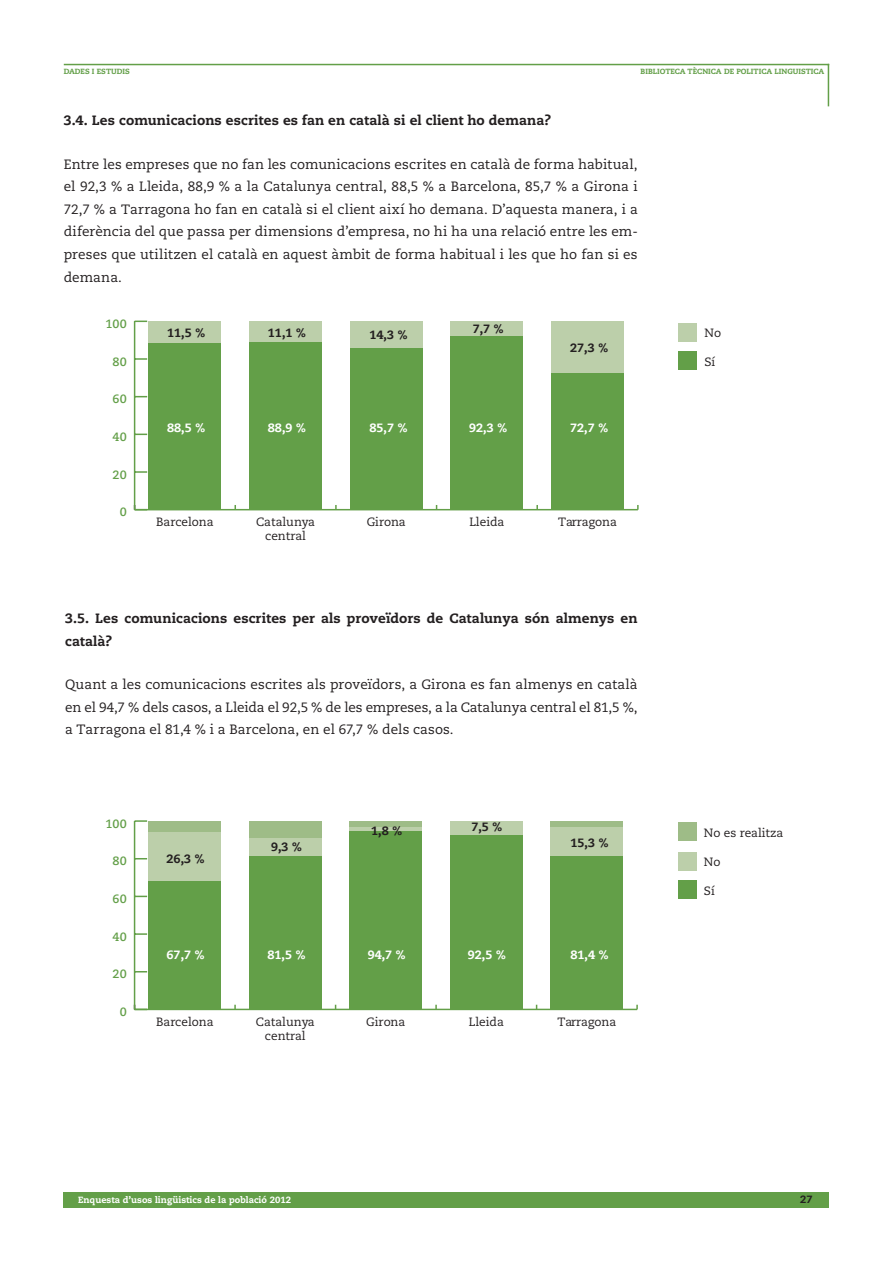
<style>
.page{position:relative;width:893px;height:1263px;background:#fff}
.page>*{position:absolute;margin:0;border:0;box-sizing:border-box;transform-origin:0 0}
.Inici_apartats_Conti{font:13.5px/22.5px "Caecilia LT Std";color:#231f20;text-align:justify}
.Titol_grafic{font:800 13.5px/22.5px "Caecilia LT Std";letter-spacing:.005em;color:#231f20}
.t1{font:12px "Caecilia LT Std";color:#231f20}
.t2{font:800 12px "Caecilia LT Std";color:#fff}
.t3{font:800 12px "Caecilia LT Std";color:#231f20}
.t4{font:700 12px "Caecilia LT Std";color:#639f48}
.t5{font:800 10.5px "Caecilia LT Std";color:#231f20}
.t6{font:800 9px "Caecilia LT Std";color:#fff}
.t7{font:800 7.5px "Caecilia LT Std";color:#639f48}
</style>
<div class="page">
<div style="left:64px;top:1192px;width:765px;height:16px;background:#639f48"></div>
<hr style="left:64px;top:64px;width:765px;height:1px;background:#639f48">
<hr style="left:828px;top:64px;width:1px;height:42px;background:#639f48">
<hr style="left:135px;top:509px;width:503px;height:1px;background:#639f48">
<hr style="left:134px;top:321px;width:1px;height:189px;background:#639f48">
<svg style="left:135px;top:505px;width:12px;height:4px"></svg>
<svg style="left:135px;top:471px;width:12px;height:2px"></svg>
<svg style="left:135px;top:434px;width:12px;height:1px"></svg>
<svg style="left:135px;top:396px;width:12px;height:1px"></svg>
<svg style="left:135px;top:358px;width:12px;height:2px"></svg>
<svg style="left:135px;top:321px;width:12px;height:1px"></svg>
<div style="left:678px;top:323px;width:19px;height:19px;background:#bccfaa"></div>
<div style="left:149px;top:321px;width:72px;height:22px;background:#bccfaa"></div>
<div style="left:249px;top:321px;width:73px;height:21px;background:#bccfaa"></div>
<div style="left:350px;top:321px;width:72px;height:27px;background:#bccfaa"></div>
<div style="left:451px;top:321px;width:72px;height:15px;background:#bccfaa"></div>
<div style="left:551px;top:321px;width:73px;height:52px;background:#bccfaa"></div>
<div style="left:678px;top:351px;width:19px;height:19px;background:#639f48"></div>
<div style="left:149px;top:343px;width:72px;height:167px;background:#639f48"></div>
<div style="left:249px;top:342px;width:73px;height:168px;background:#639f48"></div>
<div style="left:350px;top:348px;width:72px;height:162px;background:#639f48"></div>
<div style="left:451px;top:336px;width:72px;height:174px;background:#639f48"></div>
<div style="left:551px;top:373px;width:73px;height:137px;background:#639f48"></div>
<div style="left:678px;top:822px;width:18px;height:19px;background:#9ebc87"></div>
<div style="left:678px;top:852px;width:18px;height:18px;background:#bccfaa"></div>
<div style="left:678px;top:880px;width:18px;height:19px;background:#639f48"></div>
<hr style="left:135px;top:1009px;width:502px;height:1px;background:#639f48">
<hr style="left:134px;top:821px;width:1px;height:188px;background:#639f48">
<svg style="left:134px;top:1005px;width:13px;height:5px"></svg>
<svg style="left:135px;top:971px;width:12px;height:1px"></svg>
<svg style="left:135px;top:933px;width:12px;height:2px"></svg>
<svg style="left:135px;top:896px;width:12px;height:1px"></svg>
<svg style="left:135px;top:858px;width:12px;height:1px"></svg>
<svg style="left:135px;top:820px;width:12px;height:2px"></svg>
<div style="left:149px;top:821px;width:72px;height:11px;background:#9ebc87"></div>
<div style="left:249px;top:821px;width:73px;height:17px;background:#9ebc87"></div>
<div style="left:350px;top:821px;width:72px;height:7px;background:#9ebc87"></div>
<div style="left:551px;top:821px;width:72px;height:6px;background:#9ebc87"></div>
<div style="left:149px;top:832px;width:72px;height:50px;background:#bccfaa"></div>
<div style="left:249px;top:838px;width:73px;height:18px;background:#bccfaa"></div>
<hr style="left:350px;top:828px;width:72px;height:3px;background:#bccfaa">
<div style="left:450px;top:821px;width:73px;height:14px;background:#bccfaa"></div>
<div style="left:551px;top:827px;width:72px;height:29px;background:#bccfaa"></div>
<div style="left:149px;top:882px;width:72px;height:127px;background:#639f48"></div>
<div style="left:249px;top:856px;width:73px;height:153px;background:#639f48"></div>
<div style="left:350px;top:831px;width:72px;height:178px;background:#639f48"></div>
<div style="left:450px;top:835px;width:73px;height:174px;background:#639f48"></div>
<div style="left:551px;top:856px;width:72px;height:153px;background:#639f48"></div>
<p class="t7" style="left:64px;top:66px;width:68px">DADES I ESTUDIS</p>
<p class="t7" style="left:641px;top:66px;width:185px">BIBLIOTECA TÈCNICA DE POLITICA LINGUISTICA</p>
<p class="Titol_grafic" style="left:64px;top:109px;width:489px">3.4. Les comunicacions escrites es fan en català si el client ho demana?</p>
<p class="Inici_apartats_Conti" style="left:64px;top:153px;width:576px">Entre les empreses que no fan les comunicacions escrites en català de forma habitual, el 92,3 % a Lleida, 88,9 % a la Catalunya central, 88,5 % a Barcelona, 85,7 % a Girona i 72,7 % a Tarragona ho fan en català si el client així ho demana. D’aquesta manera, i a diferència del que passa per dimensions d’empresa, no hi ha una relació entre les em&shy;preses que utilitzen el català en aquest àmbit de forma habitual i les que ho fan si es demana.</p>
<p class="t4" style="left:106px;top:317px;width:23px">100</p>
<p class="t4" style="left:113px;top:354px;width:16px">80</p>
<p class="t4" style="left:113px;top:392px;width:16px">60</p>
<p class="t4" style="left:113px;top:430px;width:16px">40</p>
<p class="t4" style="left:113px;top:467px;width:16px">20</p>
<p class="t4" style="left:120px;top:505px;width:9px">0</p>
<p class="t3" style="left:167px;top:325px;width:39px">11,5 %</p>
<p class="t2" style="left:167px;top:420px;width:39px">88,5 %</p>
<p class="t1" style="left:156px;top:515px;width:59px">Barcelona</p>
<p class="t3" style="left:268px;top:325px;width:39px">11,1 %</p>
<p class="t2" style="left:268px;top:420px;width:39px">88,9 %</p>
<p class="t3" style="left:370px;top:328px;width:39px">14,3 %</p>
<p class="t2" style="left:370px;top:420px;width:39px">85,7 %</p>
<p class="t3" style="left:473px;top:321px;width:32px">7,7 %</p>
<p class="t2" style="left:469px;top:420px;width:39px">92,3 %</p>
<p class="t3" style="left:570px;top:340px;width:39px">27,3 %</p>
<p class="t2" style="left:570px;top:420px;width:39px">72,7 %</p>
<p class="t1" style="left:256px;top:515px;width:60px">Catalunya</p>
<p class="t1" style="left:367px;top:515px;width:41px">Girona</p>
<p class="t1" style="left:469px;top:515px;width:37px">Lleida</p>
<p class="t1" style="left:558px;top:515px;width:60px">Tarragona</p>
<p class="t1" style="left:265px;top:529px;width:42px">central</p>
<p class="Titol_grafic" style="left:65px;top:607px;width:574px">3.5. Les comunicacions escrites per als proveïdors de Catalunya són almenys en català?</p>
<p class="Inici_apartats_Conti" style="left:65px;top:674px;width:574px">Quant a les comunicacions escrites als proveïdors, a Girona es fan almenys en català en el 94,7 % dels casos, a Lleida el 92,5 % de les empreses, a la Catalunya central el 81,5 %, a Tarragona el 81,4 % i a Barcelona, en el 67,7 % dels casos.</p>
<p class="t4" style="left:106px;top:816px;width:23px">100</p>
<p class="t4" style="left:113px;top:854px;width:16px">80</p>
<p class="t4" style="left:113px;top:892px;width:16px">60</p>
<p class="t4" style="left:113px;top:929px;width:16px">40</p>
<p class="t4" style="left:113px;top:967px;width:16px">20</p>
<p class="t4" style="left:120px;top:1005px;width:9px">0</p>
<p class="t3" style="left:167px;top:851px;width:39px">26,3 %</p>
<p class="t2" style="left:167px;top:948px;width:39px">67,7 %</p>
<p class="t1" style="left:156px;top:1014px;width:59px">Barcelona</p>
<p class="t3" style="left:271px;top:840px;width:32px">9,3 %</p>
<p class="t2" style="left:268px;top:948px;width:39px">81,5 %</p>
<p class="t3" style="left:371px;top:823px;width:32px">1,8 %</p>
<p class="t2" style="left:368px;top:948px;width:39px">94,7 %</p>
<p class="t3" style="left:471px;top:819px;width:32px">7,5 %</p>
<p class="t2" style="left:468px;top:948px;width:39px">92,5 %</p>
<p class="t3" style="left:571px;top:835px;width:39px">15,3 %</p>
<p class="t2" style="left:571px;top:948px;width:39px">81,4 %</p>
<p class="t1" style="left:256px;top:1014px;width:60px">Catalunya</p>
<p class="t1" style="left:366px;top:1014px;width:41px">Girona</p>
<p class="t1" style="left:469px;top:1014px;width:36px">Lleida</p>
<p class="t1" style="left:557px;top:1014px;width:60px">Tarragona</p>
<p class="t1" style="left:265px;top:1029px;width:42px">central</p>
<p class="t1" style="left:705px;top:326px;width:18px">No</p>
<p class="t1" style="left:705px;top:354px;width:12px">Sí</p>
<p class="t1" style="left:704px;top:825px;width:81px">No es realitza</p>
<p class="t1" style="left:704px;top:855px;width:18px">No</p>
<p class="t1" style="left:704px;top:883px;width:12px">Sí</p>
<p class="t6" style="left:78px;top:1194px;width:214px">Enquesta d’usos lingüistics de la població 2012</p>
<p class="t5" style="left:800px;top:1193px;width:14px">27</p>
</div>
